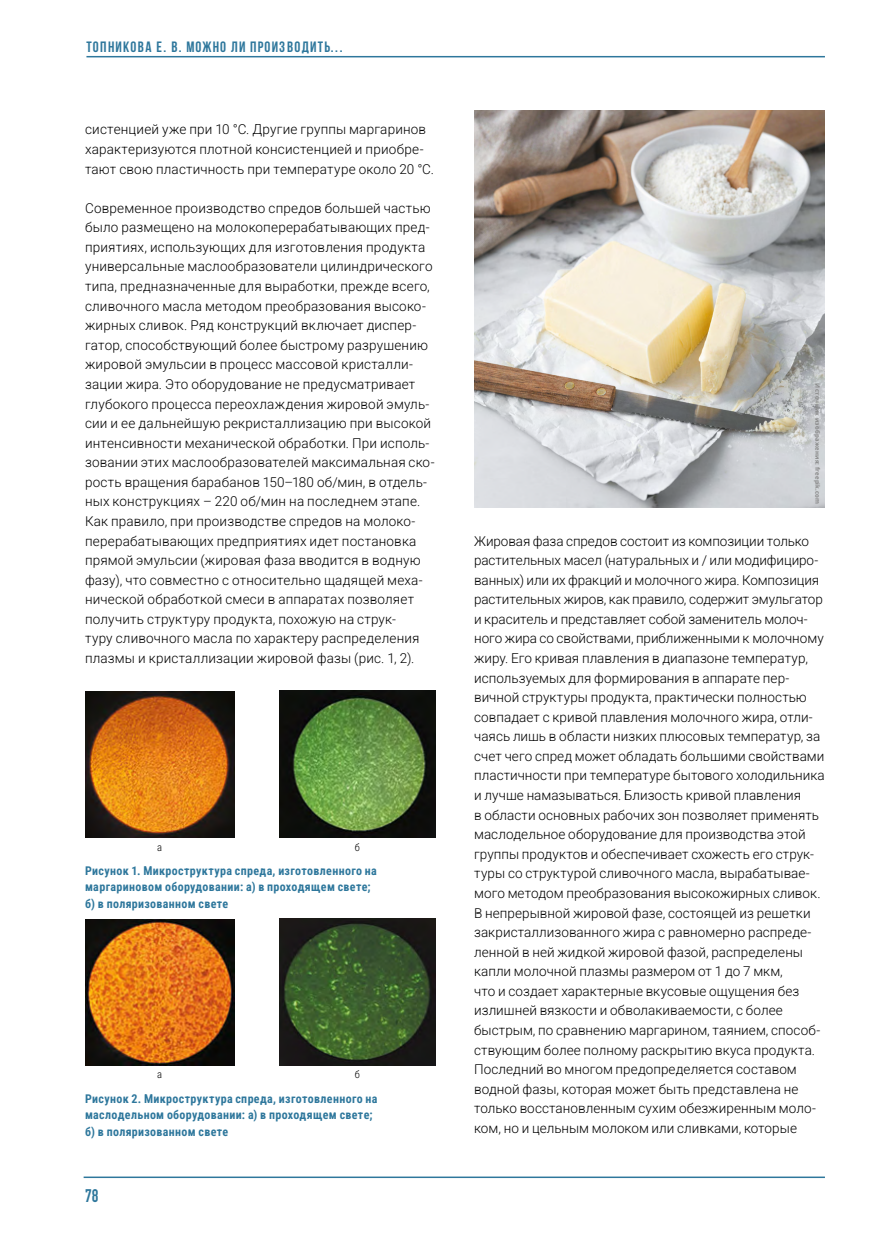
<style>
.page{position:relative;width:893px;height:1234px;background:#fff}
.page>*{position:absolute;margin:0;border:0;box-sizing:border-box;transform-origin:0 0}
.t1{font:700 18px "DIN Condensed";color:#2e779c}
.t2{font:700 15px "Bebas Neue";letter-spacing:.08em;color:#2e779c}
.t3{font:300 13.5px/19.5px "Roboto";letter-spacing:.005em;color:#000}
.t4{font:700 12px/16.5px "Roboto Condensed";letter-spacing:.03em;color:#2e779c}
.t5{font:300 10.5px "Roboto Condensed";color:#000}
.t6{font:700 6px "Open Sans";letter-spacing:.035em;color:#878787}
</style>
<div class="page">
<hr style="left:86px;top:56px;width:739px;height:1px;background:#2e779c">
<hr style="left:84px;top:1176px;width:741px;height:1px;background:#2e779c">
<img style="left:85px;top:691px;width:149px;height:146px">
<img style="left:279px;top:690px;width:157px;height:147px">
<img style="left:85px;top:919px;width:149px;height:145px">
<img style="left:279px;top:918px;width:157px;height:146px">
<img style="left:474px;top:111px;width:351px;height:396px">
<p class="t2" style="left:86px;top:39px;width:257px">топникова е. в. можно ли производить...</p>
<p class="t3" style="left:85px;top:119px;width:351px">систенцией уже при 10 °С. Другие группы маргаринов характеризуются плотной консистенцией и приобре&shy;тают свою пластичность при температуре около 20 °С.</p>
<p class="t3" style="left:85px;top:198px;width:351px">Современное производство спредов большей частью было размещено на молокоперерабатывающих пред&shy;приятиях, использующих для изготовления продукта универсальные маслообразователи цилиндрического типа, предназначенные для выработки, прежде всего, сливочного масла методом преобразования высоко&shy;жирных сливок. Ряд конструкций включает диспер&shy;гатор, способствующий более быстрому разрушению жировой эмульсии в процесс массовой кристалли&shy;зации жира. Это оборудование не предусматривает глубокого процесса переохлаждения жировой эмуль&shy;сии и ее дальнейшую рекристаллизацию при высокой интенсивности механической обработки. При исполь&shy;зовании этих маслообразователей максимальная ско&shy;рость вращения барабанов 150–180 об/мин, в отдель&shy;ных конструкциях – 220 об/мин на последнем этапе.<br>Как правило, при производстве спредов на молоко&shy;перерабатывающих предприятиях идет постановка прямой эмульсии (жировая фаза вводится в водную фазу), что совместно с относительно щадящей меха&shy;нической обработкой смеси в аппаратах позволяет получить структуру продукта, похожую на струк-<br>туру сливочного масла по характеру распределения плазмы и кристаллизации жировой фазы (рис. 1, 2).</p>
<p class="t5" style="left:157px;top:839px;width:6px">а</p>
<p class="t5" style="left:355px;top:839px;width:7px">б</p>
<p class="t4" style="left:85px;top:861px;width:293px">Рисунок 1. Микроструктура спреда, изготовленного на маргариновом оборудовании: а) в проходящем свете; б) в поляризованном свете</p>
<p class="t5" style="left:157px;top:1067px;width:6px">а</p>
<p class="t5" style="left:355px;top:1067px;width:7px">б</p>
<p class="t4" style="left:85px;top:1089px;width:294px">Рисунок 2. Микроструктура спреда, изготовленного на маслодельном оборудовании: а) в проходящем свете; б) в поляризованном свете</p>
<h1 class="t1" style="left:85px;top:1183px;width:15px">78</h1>
<p class="t6" style="left:822px;top:383px;width:122px;rotate:90deg">Источник изображения: freepik.com</p>
<p class="t3" style="left:474px;top:530px;width:352px">Жировая фаза спредов состоит из композиции только растительных масел (натуральных и / или модифициро&shy;ванных) или их фракций и молочного жира. Композиция растительных жиров, как правило, содержит эмульгатор и краситель и представляет собой заменитель молоч&shy;ного жира со свойствами, приближенными к молочному жиру. Его кривая плавления в диапазоне температур, используемых для формирования в аппарате пер&shy;вичной структуры продукта, практически полностью совпадает с кривой плавления молочного жира, отли&shy;чаясь лишь в области низких плюсовых температур, за счет чего спред может обладать большими свойствами пластичности при температуре бытового холодильника и лучше намазываться. Близость кривой плавления<br>в области основных рабочих зон позволяет применять маслодельное оборудование для производства этой группы продуктов и обеспечивает схожесть его струк&shy;туры со структурой сливочного масла, вырабатывае&shy;мого методом преобразования высокожирных сливок.<br>В непрерывной жировой фазе, состоящей из решетки закристаллизованного жира с равномерно распреде&shy;ленной в ней жидкой жировой фазой, распределены капли молочной плазмы размером от 1 до 7 мкм,<br>что и создает характерные вкусовые ощущения без излишней вязкости и обволакиваемости, с более быстрым, по сравнению маргарином, таянием, способ&shy;ствующим более полному раскрытию вкуса продукта.<br>Последний во многом предопределяется составом водной фазы, которая может быть представлена не только восстановленным сухим обезжиренным моло&shy;ком, но и цельным молоком или сливками, которые</p>
</div>
